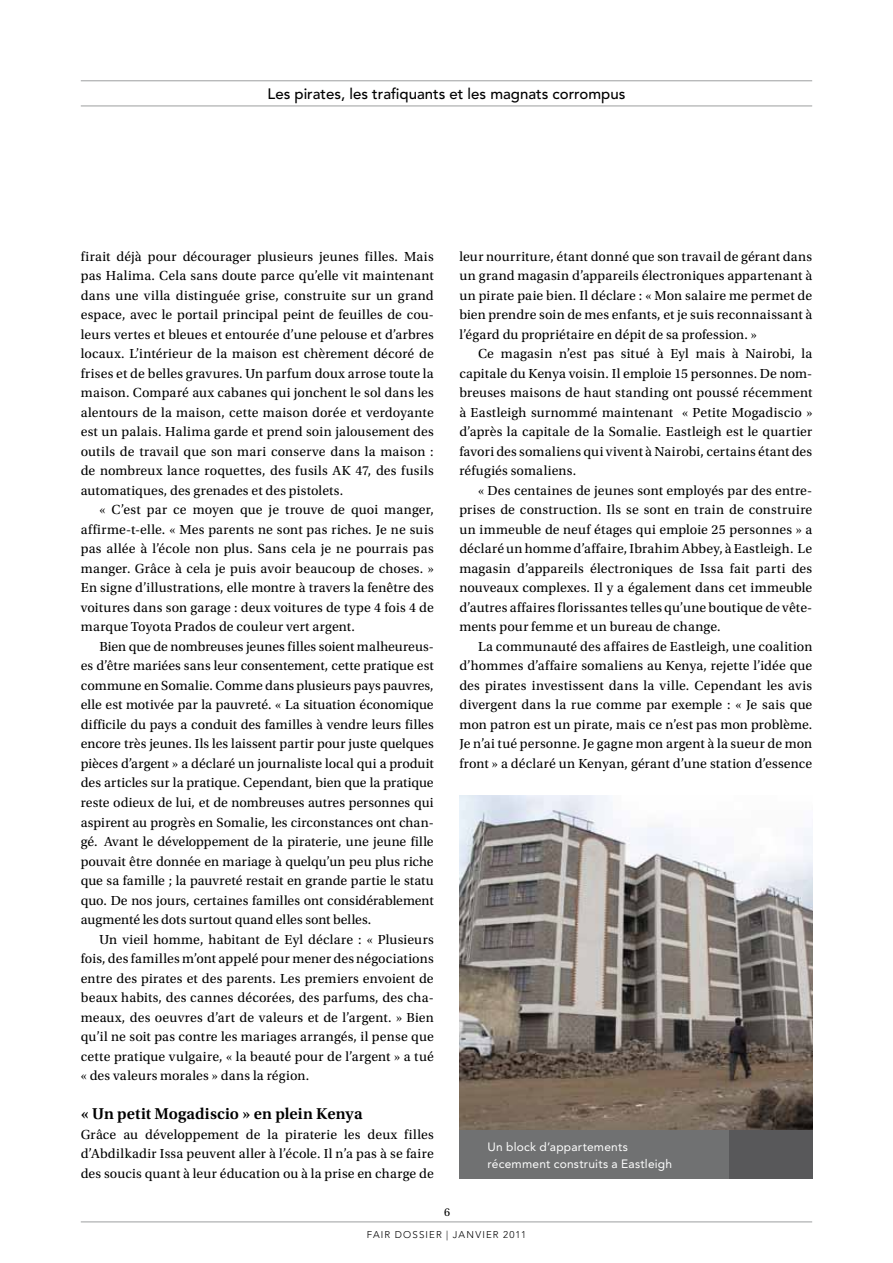
<style>
.page{position:relative;width:893px;height:1263px;background:#fff}
.page>*{position:absolute;margin:0;border:0;box-sizing:border-box;transform-origin:0 0}
.t1{font:600 16.5px "Utopia Std";letter-spacing:.005em;color:#000}
.t2{font:500 15px "Avenir LT Std";color:#000}
.t3{font:13.8px/19.5px "Utopia Std";letter-spacing:.01em;color:#000;text-align:justify}
.t4{font:12px/16.5px "Avenir LT Std";letter-spacing:.02em;color:#fff}
.t5{font:12px "Utopia Std";color:#000}
.t6{font:300 9.75px "Avenir LT Std";letter-spacing:.115em;color:#000}
</style>
<div class="page">
<hr style="left:81px;top:80px;width:731px;height:1px;background:#9c9e9f">
<hr style="left:81px;top:106px;width:731px;height:1px;background:#9c9e9f">
<hr style="left:81px;top:1221px;width:731px;height:1px;background:#9c9e9f">
<img style="left:459px;top:795px;width:353px;height:336px">
<div style="left:459px;top:1131px;width:272px;height:48px;background:#707172"></div>
<div style="left:729px;top:1131px;width:83px;height:48px;background:#58585a"></div>
<p class="t2" style="left:268px;top:85px;width:359px">Les pirates, les trafiquants et les magnats corrompus</p>
<p class="t3" style="left:81px;top:247px;width:355px">firait déjà pour décourager plusieurs jeunes filles. Mais pas Halima. Cela sans doute parce qu’elle vit maintenant dans une villa distinguée grise, construite sur un grand espace, avec le portail principal peint de feuilles de cou&shy;leurs vertes et bleues et entourée d’une pelouse et d’arbres locaux. L’intérieur de la maison est chèrement décoré de frises et de belles gravures. Un parfum doux arrose toute la maison. Comparé aux cabanes qui jonchent le sol dans les alentours de la maison, cette maison dorée et verdoyante est un palais. Halima garde et prend soin jalousement des outils de travail que son mari conserve dans la maison : de nombreux lance roquettes, des fusils AK 47, des fusils automatiques, des grenades et des pistolets.</p>
<p class="t3" style="left:81px;top:500px;width:355px;text-indent:19px">« C’est par ce moyen que je trouve de quoi manger, affirme-t-elle. « Mes parents ne sont pas riches. Je ne suis pas allée à l’école non plus. Sans cela je ne pourrais pas manger. Grâce à cela je puis avoir beaucoup de choses. » En signe d’illustrations, elle montre à travers la fenêtre des voitures dans son garage : deux voitures de type 4 fois 4 de marque Toyota Prados de couleur vert argent.</p>
<p class="t3" style="left:81px;top:637px;width:355px;text-indent:19px">Bien que de nombreuses jeunes filles soient malheureus&shy;es d’être mariées sans leur consentement, cette pratique est commune en Somalie. Comme dans plusieurs pays pauvres, elle est motivée par la pauvreté. « La situation économique difficile du pays a conduit des familles à vendre leurs filles encore très jeunes. Ils les laissent partir pour juste quelques pièces d’argent » a déclaré un journaliste local qui a produit des articles sur la pratique. Cependant, bien que la pratique reste odieux de lui, et de nombreuses autres personnes qui aspirent au progrès en Somalie, les circonstances ont chan&shy;gé. Avant le développement de la piraterie, une jeune fille pouvait être donnée en mariage à quelqu’un peu plus riche que sa famille ; la pauvreté restait en grande partie le statu quo. De nos jours, certaines familles ont considérablement augmenté les dots surtout quand elles sont belles.</p>
<p class="t3" style="left:81px;top:929px;width:355px;text-indent:19px">Un vieil homme, habitant de Eyl déclare : « Plusieurs fois, des familles m’ont appelé pour mener des négociations entre des pirates et des parents. Les premiers envoient de beaux habits, des cannes décorées, des parfums, des cha&shy;meaux, des oeuvres d’art de valeurs et de l’argent. » Bien qu’il ne soit pas contre les mariages arrangés, il pense que cette pratique vulgaire, « la beauté pour de l’argent » a tué « des valeurs morales » dans la région.</p>
<p class="t1" style="left:81px;top:1104px;width:283px">« Un petit Mogadiscio » en plein Kenya</p>
<p class="t3" style="left:81px;top:1124px;width:355px">Grâce au développement de la piraterie les deux filles d’Abdilkadir Issa peuvent aller à l’école. Il n’a pas à se faire des soucis quant à leur éducation ou à la prise en charge de</p>
<p class="t3" style="left:459px;top:247px;width:354px">leur nourriture, étant donné que son travail de gérant dans un grand magasin d’appareils électroniques appartenant à un pirate paie bien. Il déclare : « Mon salaire me permet de bien prendre soin de mes enfants, et je suis reconnaissant à l’égard du propriétaire en dépit de sa profession. »</p>
<p class="t3" style="left:459px;top:344px;width:355px;text-indent:19px">Ce magasin n’est pas situé à Eyl mais à Nairobi, la capitale du Kenya voisin. Il emploie 15 personnes. De nom&shy;breuses maisons de haut standing ont poussé récemment à Eastleigh surnommé maintenant « Petite Mogadiscio » d’après la capitale de la Somalie. Eastleigh est le quartier favori des somaliens qui vivent à Nairobi, certains étant des réfugiés somaliens.</p>
<p class="t3" style="left:459px;top:481px;width:355px;text-indent:19px">« Des centaines de jeunes sont employés par des entre&shy;prises de construction. Ils se sont en train de construire un immeuble de neuf étages qui emploie 25 personnes » a déclaré un homme d’affaire, Ibrahim Abbey, à Eastleigh. Le magasin d’appareils électroniques de Issa fait parti des nouveaux complexes. Il y a également dans cet immeuble d’autres affaires florissantes telles qu’une boutique de vête&shy;ments pour femme et un bureau de change.</p>
<p class="t3" style="left:459px;top:637px;width:355px;text-indent:19px">La communauté des affaires de Eastleigh, une coalition d’hommes d’affaire somaliens au Kenya, rejette l’idée que des pirates investissent dans la ville. Cependant les avis divergent dans la rue comme par exemple : « Je sais que mon patron est un pirate, mais ce n’est pas mon problème.<br>Je n’ai tué personne. Je gagne mon argent à la sueur de mon front » a déclaré un Kenyan, gérant d’une station d’essence</p>
<p class="t4" style="left:487px;top:1139px;width:186px">Un block d’appartements récemment construits a Eastleigh</p>
<p class="t5" style="left:444px;top:1206px;width:7px">6</p>
<p class="t6" style="left:367px;top:1229px;width:161px">FAIR DOSSI ER | JANVI ER 2011</p>
</div>
